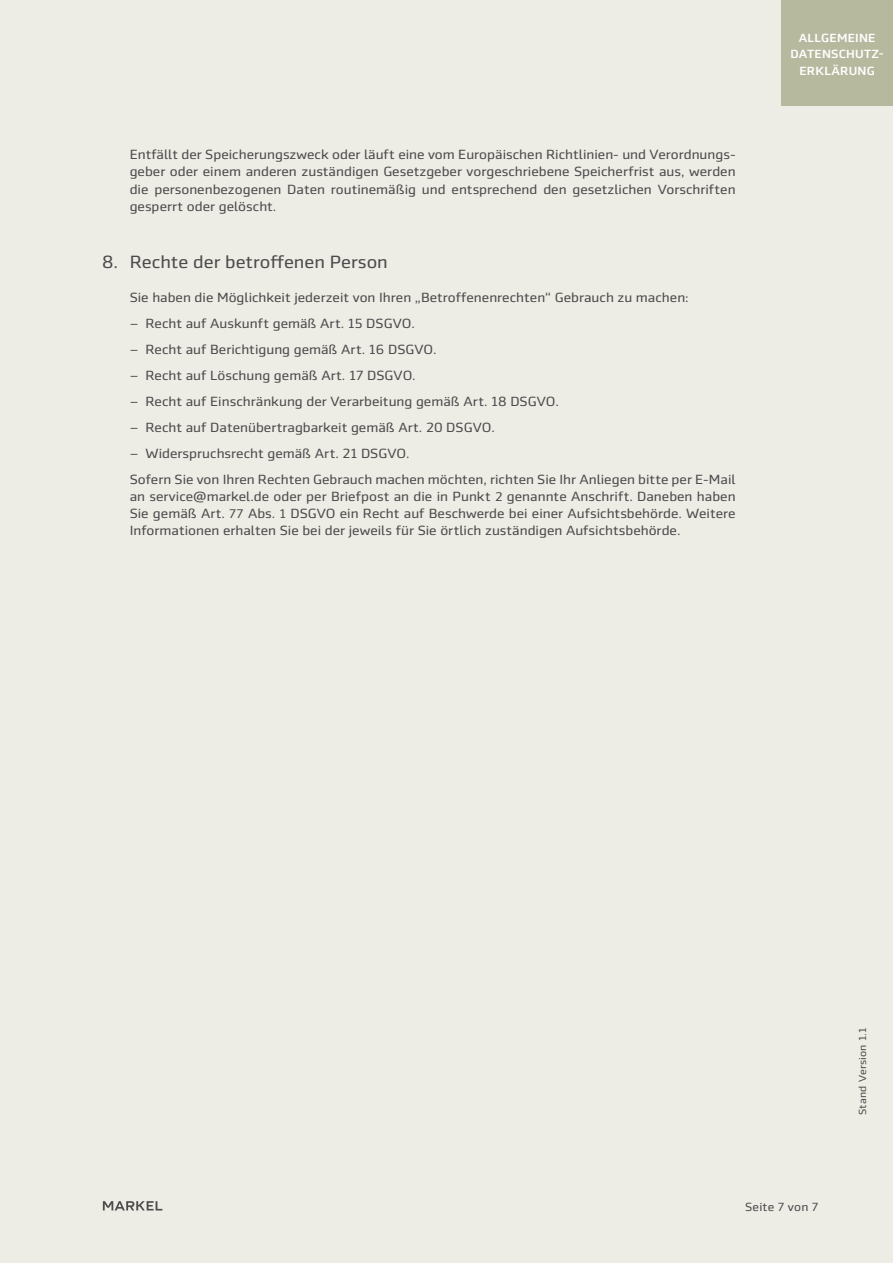
<style>
.page{position:relative;width:893px;height:1263px;background:#eeede5}
.page>*{position:absolute;margin:0;border:0;box-sizing:border-box;transform-origin:0 0}
.t1{font:18px "Markel Sans";color:#4d4b4d}
.t2{font:13.5px/26px "Markel Sans";color:#4d4b4d;text-align:justify}
.t3{font:500 12px/16.5px "Markel Sans";letter-spacing:.02em;color:#fff;text-align:center}
.t4{font:12px "Markel Sans";letter-spacing:.01em;color:#4d4b4d}
.t5{font:10.5px "Markel Sans";letter-spacing:.02em;color:#4d4b4d}
.s1{font-size:12.75px}
</style>
<div class="page">
<div style="left:781px;top:0;width:112px;height:105px;background:#b7b99f"></div>
<svg style="left:103px;top:1201px;width:59px;height:9px"></svg>
<p class="t2" style="left:130px;top:146px;width:607px;line-height:17.2px">Entfällt der Speicherungszweck oder läuft eine vom Europäischen Richtlinien- und Verordnungs&shy;geber oder einem anderen zuständigen Gesetzgeber vorgeschriebene Speicherfrist aus, werden die personenbezogenen Daten routinemäßig und entsprechend den gesetzlichen Vorschriften gesperrt oder gelöscht.</p>
<h1 class="t1" style="left:102px;top:252px;width:287px">8. Rechte der betroffenen Person</h1>
<p class="t2" style="left:130px;top:285px;width:607px;text-align:left">Sie haben die Möglichkeit jederzeit von Ihren „Betroffenenrechten“ Gebrauch zu machen:<br>‒ Recht auf Auskunft gemäß Art. 15 DSGVO.<br>‒ Recht auf Berichtigung gemäß Art. 16 DSGVO.<br>‒ Recht auf Löschung gemäß Art. 17 DSGVO.<br>‒ Recht auf Einschränkung der Verarbeitung gemäß Art. 18 DSGVO.<br>‒ Recht auf Datenübertragbarkeit gemäß Art. 20 DSGVO.<br>‒ Widerspruchsrecht gemäß Art. 21 DSGVO.<br>Sofern Sie von Ihren Rechten Gebrauch machen möchten, richten Sie Ihr Anliegen bitte per E-Mail</p>
<p class="t2" style="left:130px;top:488px;width:607px;line-height:17.2px">an service@markel.de oder per Briefpost an die in Punkt <span class="s1">2</span> genannte Anschrift. Daneben haben Sie gemäß Art. <span class="s1">77</span> Abs. <span class="s1">1</span> DSGVO ein Recht auf Beschwerde bei einer Aufsichtsbehörde. Weitere Informationen erhalten Sie bei der jeweils für Sie örtlich zuständigen Aufsichtsbehörde.</p>
<p class="t3" style="left:790px;top:29px;width:95px">ALLGEMEINE<br>DATENSCHUTZ-<br>ERKLÄRUNG</p>
<p class="t4" style="left:745px;top:1200px;width:75px">Seite 7 von 7</p>
<p class="t5" style="left:857px;top:1115px;width:89px;rotate:-90deg">Stand Version 1.1</p>
</div>
